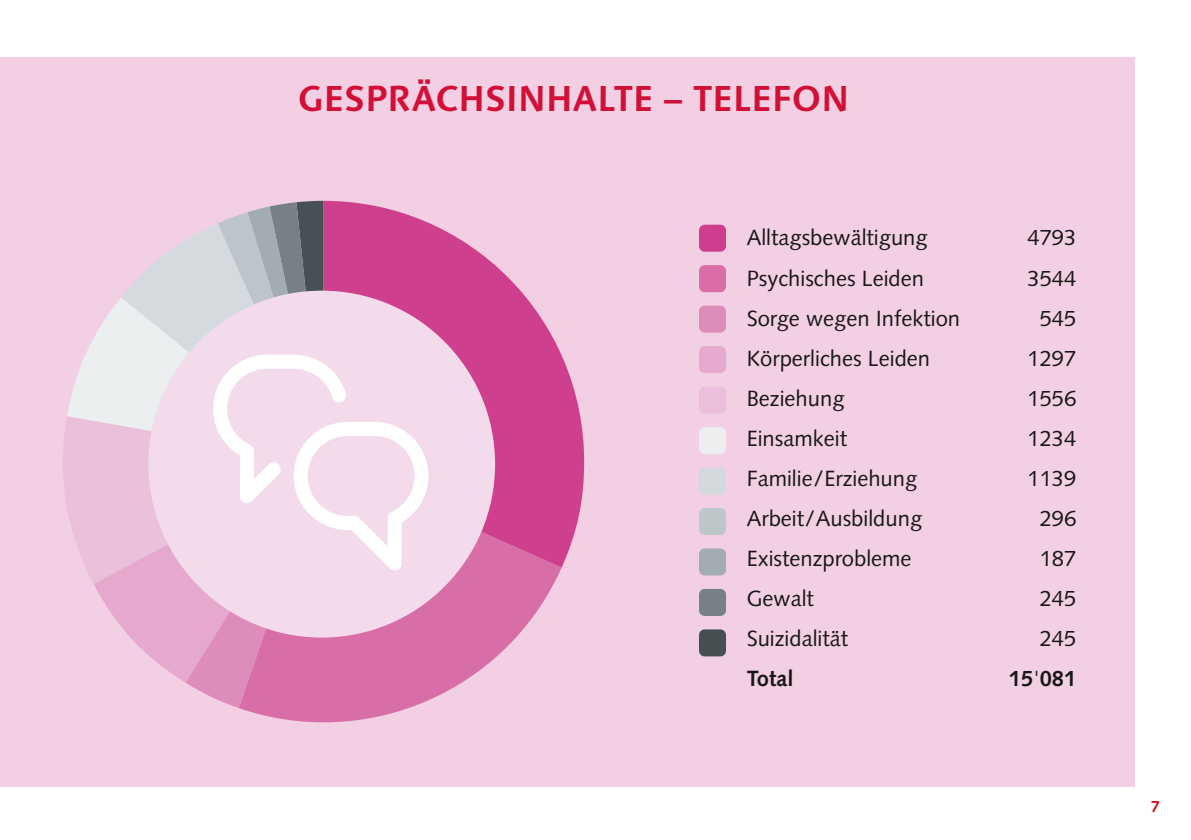
<style>
.page{position:relative;width:1191px;height:840px;background:#fff}
.page>*{position:absolute;margin:0;border:0;box-sizing:border-box;transform-origin:0 0}
.Titel_Gross_Syttax{font:700 36px "Syntax Next LT Pro";letter-spacing:-.01em;color:#d2001a}
.Pagina_links{font:22px "Syntax LT Std";color:#181716}
.Pagina_links-2{font:700 22px "Syntax LT Std";color:#181716}
.t1{font:700 16px "Syntax LT Std";color:#d2001a}
.s1{font-family:"Syntax Next LT Pro";font-weight:300}
</style>
<div class="page">
<div style="left:0;top:57px;width:1134px;height:729px;background:#f3cfe3"></div>
<svg style="left:122px;top:241px;width:63px;height:56px;fill:#d4dadd"></svg>
<svg style="left:67px;top:297px;width:118px;height:119px;fill:#eceff0"></svg>
<svg style="left:63px;top:416px;width:91px;height:167px;fill:#ebc0da"></svg>
<svg style="left:94px;top:461px;width:91px;height:221px"></svg>
<svg style="left:185px;top:201px;width:138px;height:506px;background:#beacbc"></svg>
<svg style="left:239px;top:567px;width:322px;height:156px;fill:#d76ea7"></svg>
<svg style="left:323px;top:201px;width:261px;height:366px;fill:#ce3f8e"></svg>
<div style="left:148px;top:290px;width:347px;height:347px;background:#f3dbeb;border-radius:50%"></div>
<div style="left:699px;top:224px;width:27px;height:27px;background:#cf3e8e;border-radius:6px"></div>
<div style="left:699px;top:265px;width:27px;height:27px;background:#d86da7;border-radius:6px"></div>
<div style="left:699px;top:305px;width:27px;height:27px;background:#de8cba;border-radius:6px"></div>
<div style="left:699px;top:346px;width:27px;height:27px;background:#e5aacd;border-radius:6px"></div>
<div style="left:699px;top:386px;width:27px;height:27px;background:#ebbfdb;border-radius:6px"></div>
<div style="left:699px;top:427px;width:27px;height:27px;background:#eceef0;border-radius:6px"></div>
<div style="left:699px;top:467px;width:27px;height:27px;background:#d4d9dd;border-radius:6px"></div>
<div style="left:699px;top:507px;width:27px;height:27px;background:#bec6ca;border-radius:6px"></div>
<div style="left:699px;top:548px;width:27px;height:27px;background:#a3acb1;border-radius:6px"></div>
<div style="left:699px;top:588px;width:27px;height:27px;background:#768085;border-radius:6px"></div>
<div style="left:699px;top:629px;width:27px;height:27px;background:#465053;border-radius:6px"></div>
<svg style="left:213px;top:355px;width:222px;height:241px"></svg>
<p class="Titel_Gross_Syttax" style="left:298px;top:76px;width:553px">GESPRÄCHSINHALTE – TELEFON</p>
<p class="Pagina_links" style="left:746px;top:225px;width:182px">Alltagsbewältigung</p>
<p class="Pagina_links" style="left:746px;top:265px;width:179px">Psychisches Leiden</p>
<p class="Pagina_links" style="left:746px;top:305px;width:215px">Sorge wegen Infektion</p>
<p class="Pagina_links" style="left:746px;top:345px;width:185px">Körperliches Leiden</p>
<p class="Pagina_links" style="left:746px;top:385px;width:99px">Beziehung</p>
<p class="Pagina_links" style="left:746px;top:425px;width:102px">Einsamkeit</p>
<p class="Pagina_links" style="left:746px;top:465px;width:172px">Familie/Erziehung</p>
<p class="Pagina_links" style="left:746px;top:505px;width:177px">Arbeit/Ausbildung</p>
<p class="Pagina_links" style="left:746px;top:545px;width:166px">Existenzprobleme</p>
<p class="Pagina_links" style="left:746px;top:585px;width:69px">Gewalt</p>
<p class="Pagina_links" style="left:746px;top:625px;width:103px">Suizidalität</p>
<p class="Pagina_links-2" style="left:746px;top:665px;width:48px">Total</p>
<p class="Pagina_links" style="left:1027px;top:225px;width:50px">4793</p>
<p class="Pagina_links" style="left:1027px;top:265px;width:50px">3544</p>
<p class="Pagina_links" style="left:1039px;top:305px;width:38px">545</p>
<p class="Pagina_links" style="left:1027px;top:345px;width:50px">1297</p>
<p class="Pagina_links" style="left:1027px;top:385px;width:50px">1556</p>
<p class="Pagina_links" style="left:1027px;top:425px;width:50px">1234</p>
<p class="Pagina_links" style="left:1027px;top:465px;width:50px">1139</p>
<p class="Pagina_links" style="left:1039px;top:505px;width:38px">296</p>
<p class="Pagina_links" style="left:1039px;top:545px;width:38px">187</p>
<p class="Pagina_links" style="left:1039px;top:585px;width:38px">245</p>
<p class="Pagina_links" style="left:1039px;top:625px;width:38px">245</p>
<p class="Pagina_links-2" style="left:1008px;top:665px;width:69px">15<span class="s1">'</span>081</p>
<p class="t1" style="left:1151px;top:797px;width:10px">7</p>
</div>
